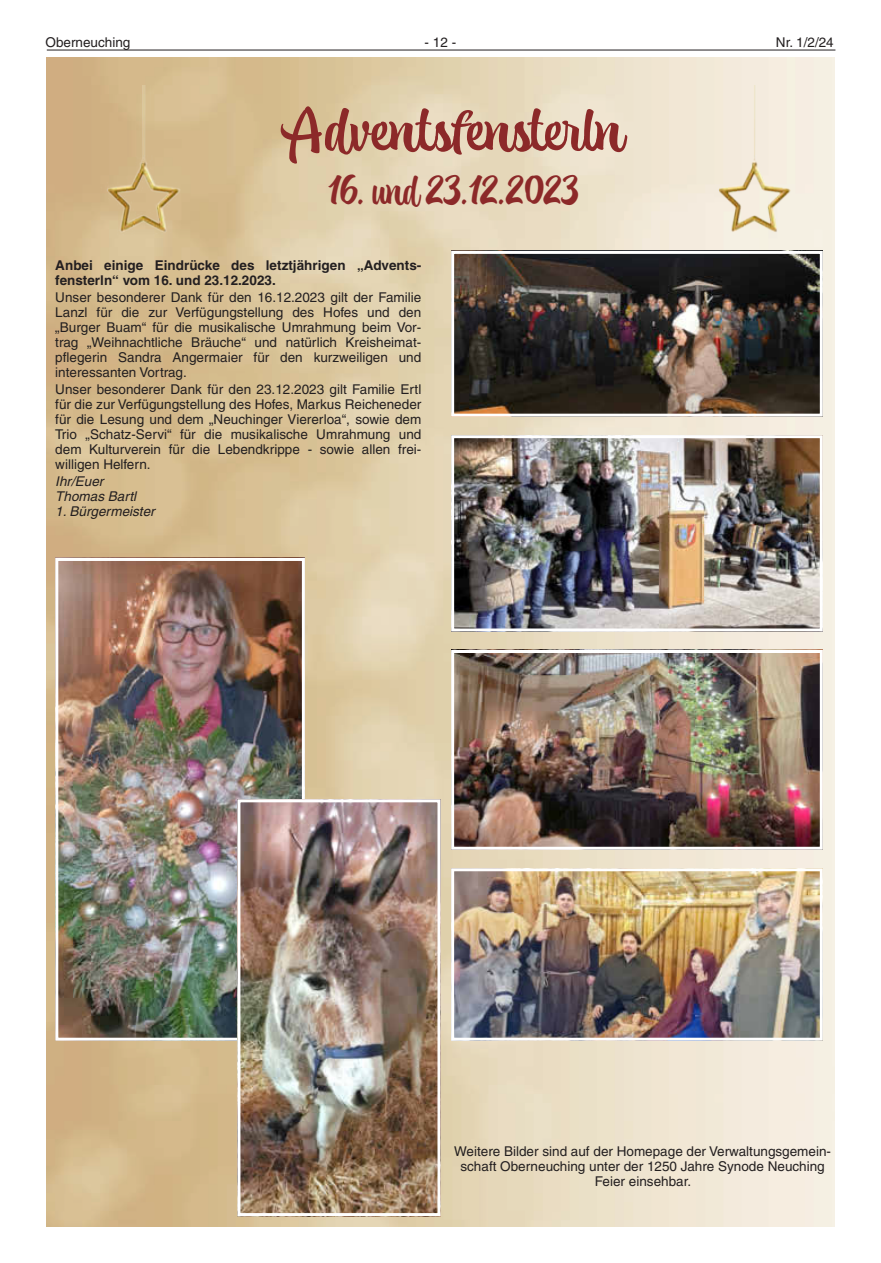
<style>
.page{position:relative;width:881px;height:1263px;background:#fff}
.page>*{position:absolute;margin:0;border:0;box-sizing:border-box;transform-origin:0 0}
.t1{font:55.5px "Atocha";color:#8c2929;scale:1.12 1}
.t2{font:37.5px "Atocha";color:#8c2929}
.t3{font:13.5px/15px "Helvetica LT";color:#231f20;text-align:justify}
.t4{font:700 13.5px/15px "Helvetica LT";color:#231f20}
.t5{font:italic 13.5px/15px "Helvetica LT";color:#231f20}
</style>
<div class="page">
<hr style="left:47px;top:50px;width:788px;height:1px;background:#231f20">
<img style="left:47px;top:57px;width:786px;height:1170px">
<img style="left:455px;top:255px;width:363px;height:158px">
<div style="left:451px;top:251px;width:371px;height:166px;border:3px solid #fff"></div>
<img style="left:455px;top:439px;width:363px;height:188px">
<div style="left:451px;top:435px;width:371px;height:196px;border:3px solid #fff"></div>
<img style="left:455px;top:654px;width:363px;height:192px">
<div style="left:451px;top:650px;width:371px;height:200px;border:3px solid #fff"></div>
<img style="left:455px;top:872px;width:363px;height:165px">
<div style="left:451px;top:868px;width:371px;height:173px;border:3px solid #fff"></div>
<img style="left:59px;top:562px;width:242px;height:475px">
<div style="left:55px;top:558px;width:250px;height:483px;border:3px solid #fff"></div>
<img style="left:241px;top:803px;width:195px;height:409px">
<div style="left:237px;top:799px;width:203px;height:417px;border:3px solid #fff"></div>
<img style="left:711px;top:85px;width:82px;height:154px">
<img style="left:100px;top:85px;width:82px;height:154px">
<p class="t3" style="left:45px;top:34px;width:86px">Oberneuching</p>
<p class="t3" style="left:424px;top:34px;width:33px">- 12 -</p>
<p class="t3" style="left:775px;top:34px;width:59px">Nr. 1/2/24</p>
<h1 class="t1" style="left:283px;top:92px;width:305px">Adventsfensterln</h1>
<h2 class="t2" style="left:328px;top:165px;width:251px">16. und 23.12.2023</h2>
<p class="t4" style="left:55px;top:257px;width:367px">Anbei einige Eindrücke des letztjährigen „Advents&shy;fensterln“ vom 16. und 23.12.2023.</p>
<p class="t3" style="left:55px;top:290px;width:367px">Unser besonderer Dank für den 16.12.2023 gilt der Familie Lanzl für die zur Verfügungstellung des Hofes und den „Burger Buam“ für die musikalische Umrahmung beim Vor&shy;trag „Weihnachtliche Bräuche“ und natürlich Kreisheimat&shy;pflegerin Sandra Angermaier für den kurzweiligen und interessanten Vortrag.</p>
<p class="t3" style="left:55px;top:382px;width:367px">Unser besonderer Dank für den 23.12.2023 gilt Familie Ertl für die zur Verfügungstellung des Hofes, Markus Reicheneder für die Lesung und dem „Neuchinger Viererloa“, sowie dem Trio „Schatz-Servi“ für die musikalische Umrahmung und dem Kulturverein für die Lebendkrippe - sowie allen frei&shy;willigen Helfern.</p>
<p class="t5" style="left:55px;top:474px;width:82px">Ihr/Euer<br>Thomas Bartl</p>
<p class="t5" style="left:55px;top:504px;width:101px">1. Bürgermeister</p>
<p class="t3" style="left:454px;top:1143px;width:378px;text-align:center">Weitere Bilder sind auf der Homepage der Verwaltungsgemein&shy;schaft Oberneuching unter der 1250 Jahre Synode Neuching<br>Feier einsehbar.</p>
</div>
